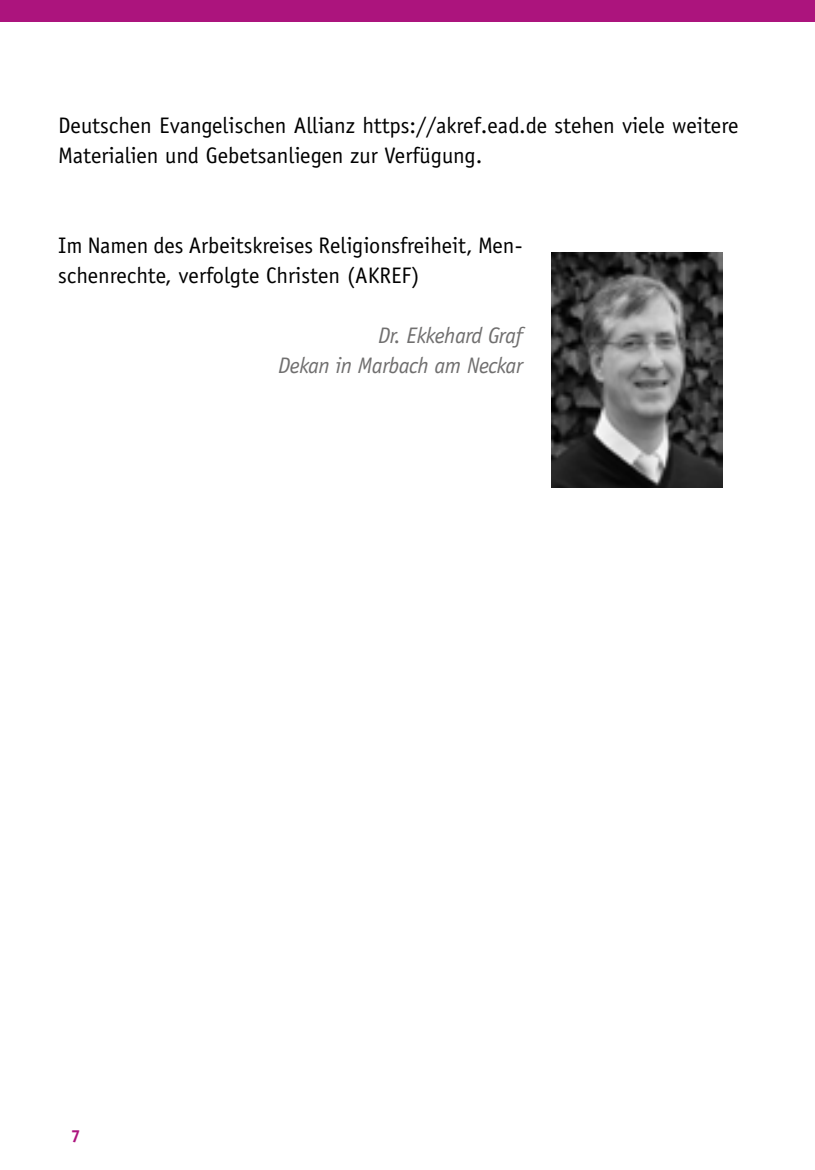
<style>
.page{position:relative;width:815px;height:1170px;background:#fff}
.page>*{position:absolute;margin:0;border:0;box-sizing:border-box;transform-origin:0 0}
.t1{font:22.5px/30px "Officina Sans Std";color:#000}
.t2{font:italic 22.5px/30px "Officina Sans Std";letter-spacing:-.02em;color:#706f6f;text-align:right}
.t3{font:700 17.5px "Officina Sans Std";color:#ac147d}
</style>
<div class="page">
<div style="left:0;top:0;width:815px;height:21px;background:#ac147d"></div>
<img style="left:551px;top:253px;width:172px;height:234px">
<p class="t1" style="left:58px;top:110px;width:682px">Deutschen Evangelischen Allianz https://akref.ead.de stehen viele weitere<br>Materialien und Gebetsanliegen zur Verfügung.</p>
<p class="t1" style="left:58px;top:230px;width:466px">Im Namen des Arbeitskreises Religionsfreiheit, Men&shy;schenrechte, verfolgte Christen (AKREF)</p>
<p class="t2" style="left:278px;top:320px;width:246px">Dr. Ekkehard Graf<br>Dekan in Marbach am Neckar</p>
<p class="t3" style="left:71px;top:1125px;width:11px">7</p>
</div>
